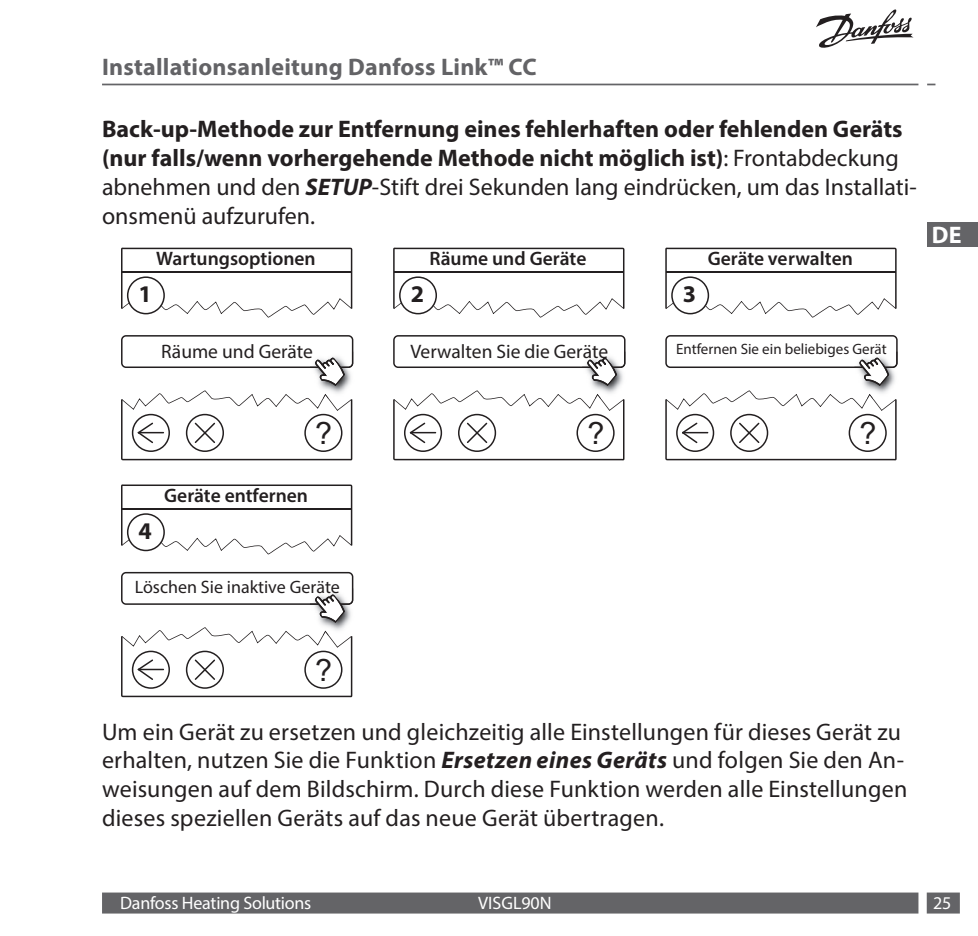
<style>
.page{position:relative;width:978px;height:936px;background:#fff}
.page>*{position:absolute;margin:0;border:0;box-sizing:border-box;transform-origin:0 0}
.t1{font:30.6px "Arial";color:#231f20}
.t2{font:24px/28.8px "Myriad Pro";letter-spacing:.01em;color:#231f20}
.t3{font:700 24px/28.8px "Myriad Pro";color:#231f20}
.t4{font:700 24px "Myriad Pro";letter-spacing:.01em;color:#636366}
.t5{font:700 24px "Myriad Pro";color:#fff}
.t6{font:600 19.5px "Myriad Pro";color:#231f20}
.t7{font:19.5px "Myriad Pro";color:#231f20}
.t8{font:18px "Myriad Pro";letter-spacing:-.015em;color:#fff}
.t9{font:18px "Myriad Pro";color:#231f20}
.t10{font:18px "Myriad Pro";letter-spacing:.005em;color:#fff}
.t11{font:15px "Myriad Pro";color:#231f20}
.s1{font-weight:400}
.s2{font-style:italic}
.s3{font-weight:700;font-style:italic}
</style>
<div class="page">
<hr style="left:102px;top:84px;width:816px;height:1px;background:#646467">
<svg style="left:816px;top:9px;width:98px;height:39px"></svg>
<div style="left:102px;top:892px;width:816px;height:21px;background:#646467"></div>
<div style="left:927px;top:892px;width:33px;height:21px;background:#646467"></div>
<div style="left:927px;top:222px;width:51px;height:25px;background:#646467"></div>
<svg style="left:121px;top:247px;width:231px;height:70px"></svg>
<img style="left:353px;top:351px;width:1px;height:14px">
<svg style="left:121px;top:335px;width:232px;height:125px"></svg>
<svg style="left:393px;top:247px;width:231px;height:70px"></svg>
<img style="left:625px;top:351px;width:1px;height:14px">
<svg style="left:393px;top:335px;width:232px;height:125px"></svg>
<svg style="left:665px;top:247px;width:232px;height:70px"></svg>
<svg style="left:665px;top:335px;width:233px;height:125px"></svg>
<svg style="left:121px;top:484px;width:231px;height:70px"></svg>
<img style="left:353px;top:588px;width:1px;height:14px">
<svg style="left:121px;top:572px;width:232px;height:125px"></svg>
<p class="t4" style="left:102px;top:51px;width:436px">Installationsanleitung Danfoss Link™ CC</p>
<p class="t3" style="left:102px;top:114px;width:816px">Back-up-Methode zur Entfernung eines fehlerhaften oder fehlenden Geräts (nur falls/wenn vorhergehende Methode nicht möglich ist)<span class="s1">: Frontabdeckung abnehmen und den</span> <span class="s2">SETUP</span><span class="s1">-Stift drei Sekunden lang eindrücken, um das Installati&shy;onsmenü aufzurufen.</span></p>
<p class="t3" style="left:139px;top:278px;width:15px">1</p>
<p class="t6" style="left:156px;top:246px;width:161px">Wartungsoptionen</p>
<p class="t7" style="left:161px;top:339px;width:153px">Räume und Geräte</p>
<p class="t6" style="left:430px;top:246px;width:158px">Räume und Geräte</p>
<p class="t6" style="left:708px;top:246px;width:147px">Geräte verwalten</p>
<p class="t3" style="left:411px;top:278px;width:15px">2</p>
<p class="t3" style="left:683px;top:278px;width:15px">3</p>
<p class="t7" style="left:410px;top:339px;width:199px">Verwalten Sie die Geräte</p>
<p class="t11" style="left:676px;top:340px;width:212px">Entfernen Sie ein beliebiges Gerät</p>
<p class="t5" style="left:932px;top:220px;width:31px">DE</p>
<p class="t1" style="left:315px;top:413px;width:19px">?</p>
<p class="t3" style="left:139px;top:515px;width:15px">4</p>
<p class="t6" style="left:164px;top:483px;width:145px">Geräte entfernen</p>
<p class="t9" style="left:135px;top:576px;width:207px">Löschen Sie inaktive Geräte</p>
<p class="t1" style="left:587px;top:413px;width:19px">?</p>
<p class="t1" style="left:859px;top:413px;width:19px">?</p>
<p class="t1" style="left:315px;top:649px;width:19px">?</p>
<p class="t2" style="left:102px;top:716px;width:807px">Um ein Gerät zu ersetzen und gleichzeitig alle Einstellungen für dieses Gerät zu erhalten, nutzen Sie die Funktion <span class="s3">Ersetzen eines Geräts</span> und folgen Sie den An&shy;weisungen auf dem Bildschirm. Durch diese Funktion werden alle Einstellungen dieses speziellen Geräts auf das neue Gerät übertragen.</p>
<p class="t8" style="left:120px;top:892px;width:193px">Danfoss Heating Solutions</p>
<p class="t10" style="left:478px;top:892px;width:75px">VISGL90N</p>
<p class="t8" style="left:933px;top:892px;width:20px">25</p>
</div>
